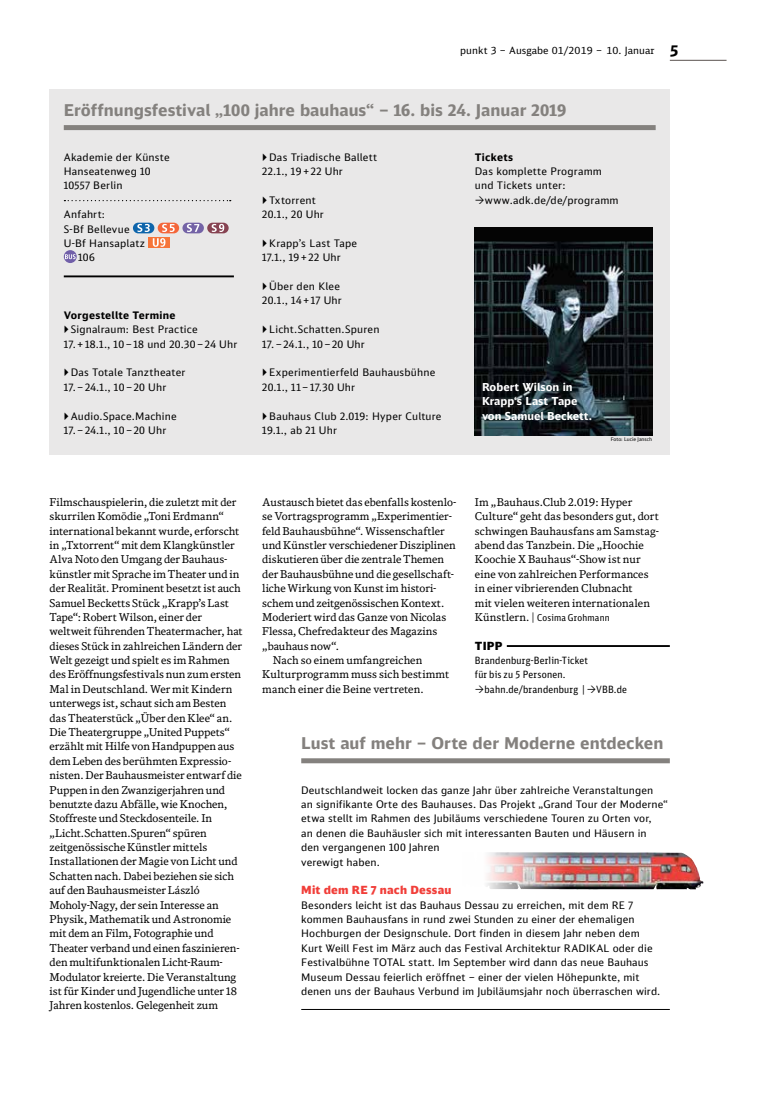
<style>
.page{position:relative;width:762px;height:1117px;background:#fff}
.page>*{position:absolute;margin:0;border:0;box-sizing:border-box;transform-origin:0 0}
.t1{font:700 16.25px "DB Sans Alternate";color:#84817e}
.t2{font:900 11.25px "DB Sans Alternate";letter-spacing:.015em;color:#f13e39}
.t3{font:900 11.25px "DB Sans Alternate";color:#000}
.t4{font:700 11px/14.4px "DB Sans Alternate";color:#fff}
.t5{font:10.75px/14.4px "DB News";color:#000}
.t6{font:10.38px/14.4px "DB Sans Alternate";letter-spacing:.015em;color:#000}
.t7{font:700 10.38px "DB Sans Alternate";letter-spacing:.025em;color:#000}
.t8{font:10px "DB Sans Cond";letter-spacing:.025em;color:#000}
.t9{font:10px "DB Sans";letter-spacing:.01em;color:#000}
.t10{font:9.38px "DB Sans Cond";letter-spacing:.025em;color:#000}
.t11{font:5px "DB Sans Alternate";letter-spacing:-.01em;color:#000}
.s1{font-weight:700;font-size:15px}
.s2{font-family:"DB News";font-size:10.75px}
</style>
<div class="page">
<hr style="left:670px;top:60px;width:56px;height:1px;background:#5a534f">
<div style="left:50px;top:89px;width:620px;height:365px;background:#e9e8e8"></div>
<div style="left:64px;top:125px;width:592px;height:5px;background:#84817e"></div>
<svg style="left:64px;top:200px;width:167px;height:1px"></svg>
<hr style="left:64px;top:275px;width:170px;height:2px;background:#000">
<div style="left:133px;top:223px;width:21px;height:10px;background:#0e65ab;border-radius:5px"></div>
<svg style="left:137px;top:224px;width:13px;height:8px"></svg>
<div style="left:158px;top:223px;width:21px;height:10px;background:#f4663a;border-radius:5px"></div>
<svg style="left:162px;top:224px;width:13px;height:8px"></svg>
<div style="left:182px;top:223px;width:22px;height:10px;background:#7463a6;border-radius:5px"></div>
<svg style="left:187px;top:224px;width:12px;height:8px"></svg>
<svg style="left:207px;top:223px;width:22px;height:10px"></svg>
<svg style="left:212px;top:224px;width:12px;height:8px"></svg>
<svg style="left:148px;top:237px;width:22px;height:11px"></svg>
<svg style="left:153px;top:238px;width:12px;height:9px"></svg>
<svg style="left:64px;top:250px;width:13px;height:13px"></svg>
<svg style="left:65px;top:254px;width:11px;height:5px"></svg>
<hr style="left:507px;top:645px;width:163px;height:1px;background:#000">
<div style="left:301px;top:758px;width:369px;height:5px;background:#84817e"></div>
<hr style="left:301px;top:1008px;width:369px;height:1px;background:#000">
<img style="left:475px;top:228px;width:177px;height:207px">
<img style="left:486px;top:852px;width:171px;height:37px">
<p class="t9" style="left:460px;top:44px;width:220px">punkt 3 – Ausgabe 01/2019 – 10. Januar <span class="s1">5</span></p>
<p class="t1" style="left:64px;top:100px;width:504px">Eröffnungsfestival „100 jahre bauhaus“ – 16. bis 24. Januar 2019</p>
<p class="t6" style="left:64px;top:149px;width:107px">Akademie der Künste<br>Hanseatenweg 10<br>10557 Berlin</p>
<p class="t6" style="left:64px;top:207px;width:43px">Anfahrt:</p>
<p class="t6" style="left:64px;top:221px;width:67px">S-Bf Bellevue</p>
<p class="t6" style="left:64px;top:236px;width:83px">U-Bf Hansaplatz</p>
<p class="t6" style="left:78px;top:250px;width:18px">106</p>
<p class="t7" style="left:475px;top:150px;width:40px">Tickets</p>
<p class="t6" style="left:475px;top:164px;width:129px">Das komplette Programm</p>
<p class="t6" style="left:475px;top:178px;width:92px">und Tickets unter:</p>
<p class="t6" style="left:485px;top:192px;width:135px">www.adk.de/de/programm</p>
<p class="t6" style="left:262px;top:149px;width:116px;text-indent:7px">Das Triadische Ballett<br>22.1., 19+22 Uhr</p>
<p class="t6" style="left:262px;top:192px;width:63px;text-align:center">Txtorrent<br>20.1., 20 Uhr</p>
<p class="t6" style="left:262px;top:236px;width:96px;text-indent:7px">Krapp’s Last Tape<br>17.1., 19+22 Uhr</p>
<p class="t6" style="left:262px;top:279px;width:81px;text-align:center">Über den Klee<br>20.1., 14+17 Uhr</p>
<p class="t6" style="left:262px;top:322px;width:119px;text-indent:7px">Licht.Schatten.Spuren<br>17.–24.1., 10–20 Uhr</p>
<p class="t6" style="left:262px;top:365px;width:175px;text-indent:7px">Experimentierfeld Bauhausbühne<br>20.1., 11–17.30 Uhr</p>
<p class="t6" style="left:262px;top:408px;width:181px;text-indent:7px">Bauhaus Club 2.019: Hyper Culture<br>19.1., ab 21 Uhr</p>
<p class="t7" style="left:64px;top:308px;width:113px">Vorgestellte Termine</p>
<p class="t6" style="left:71px;top:322px;width:128px">Signalraum: Best Practice</p>
<p class="t6" style="left:64px;top:336px;width:175px">17.+18.1., 10–18 und 20.30–24 Uhr</p>
<p class="t6" style="left:64px;top:365px;width:123px;text-indent:7px">Das Totale Tanztheater<br>17.–24.1., 10–20 Uhr</p>
<p class="t6" style="left:64px;top:408px;width:114px;text-indent:7px">Audio.Space.Machine<br>17.–24.1., 10–20 Uhr</p>
<p class="t4" style="left:482px;top:379px;width:112px">Robert Wilson in<br>Krapp‘s Last Tape von Samuel Beckett.</p>
<p class="t11" style="left:611px;top:436px;width:43px">Foto: Lucie Jansch</p>
<p class="t5" style="left:50px;top:494px;width:195px">Filmschauspielerin, die zuletzt mit der skurrilen Komödie „Toni Erdmann“ international bekannt wurde, erforscht in „Txtorrent“ mit dem Klangkünstler Alva Noto den Umgang der Bauhaus&shy;künstler mit Sprache im Theater und in der Realität. Prominent besetzt ist auch Samuel Becketts Stück „Krapp’s Last Tape“: Robert Wilson, einer der weltweit führenden Theatermacher, hat dieses Stück in zahlreichen Ländern der Welt gezeigt und spielt es im Rahmen des Eröffnungsfestivals nun zum ersten Mal in Deutschland. Wer mit Kindern unterwegs ist, schaut sich am Besten das Theaterstück „Über den Klee“ an.<br>Die Theatergruppe „United Puppets“ erzählt mit Hilfe von Handpuppen aus dem Leben des berühmten Expressio&shy;nisten. Der Bauhausmeister entwarf die Puppen in den Zwanzigerjahren und benutzte dazu Abfälle, wie Knochen, Stoffreste und Steckdosenteile. In „Licht.Schatten.Spuren“ spüren zeitgenössische Künstler mittels Installationen der Magie von Licht und Schatten nach. Dabei beziehen sie sich auf den Bauhausmeister László Moholy-Nagy, der sein Interesse an Physik, Mathematik und Astronomie mit dem an Film, Fotographie und Theater verband und einen faszinieren&shy;den multifunktionalen Licht-Raum-Modulator kreierte. Die Veranstaltung ist für Kinder und Jugendliche unter 18<br>Jahren kostenlos. Gelegenheit zum</p>
<p class="t5" style="left:262px;top:494px;width:196px">Austausch bietet das ebenfalls kostenlo-</p>
<p class="t5" style="left:475px;top:494px;width:186px">Im „Bauhaus.Club 2.019: Hyper Culture“ geht das besonders gut, dort schwingen Bauhausfans am Samstag&shy;abend das Tanzbein. Die „Hoochie Koochie X Bauhaus“-Show ist nur eine von zahlreichen Performances in einer vibrierenden Clubnacht<br>mit vielen weiteren internationalen</p>
<p class="t10" style="left:475px;top:611px;width:136px"><span class="s2">Künstlern. |</span> Cosima Grohmann</p>
<p class="t3" style="left:475px;top:638px;width:29px">TIPP</p>
<p class="t8" style="left:475px;top:654px;width:115px">Brandenburg-Berlin-Ticket</p>
<p class="t8" style="left:475px;top:668px;width:92px">für bis zu 5 Personen.</p>
<p class="t8" style="left:484px;top:683px;width:144px">bahn.de/brandenburg | VBB.de</p>
<p class="t5" style="left:262px;top:509px;width:191px">se Vortragsprogramm „Experimentier-</p>
<p class="t5" style="left:262px;top:523px;width:184px">feld Bauhausbühne“. Wissenschaftler</p>
<p class="t5" style="left:262px;top:537px;width:195px">und Künstler verschiedener Disziplinen</p>
<p class="t5" style="left:262px;top:552px;width:183px">diskutieren über die zentrale Themen</p>
<p class="t5" style="left:262px;top:566px;width:193px">der Bauhausbühne und die gesellschaft-</p>
<p class="t5" style="left:262px;top:581px;width:176px">liche Wirkung von Kunst im histori-</p>
<p class="t5" style="left:262px;top:595px;width:183px">schem und zeitgenössischen Kontext.</p>
<p class="t5" style="left:262px;top:609px;width:186px">Moderiert wird das Ganze von Nicolas</p>
<p class="t5" style="left:262px;top:624px;width:177px">Flessa, Chefredakteur des Magazins</p>
<p class="t5" style="left:262px;top:638px;width:78px">„bauhaus now“.</p>
<p class="t5" style="left:273px;top:652px;width:151px">Nach so einem umfangreichen</p>
<p class="t5" style="left:262px;top:667px;width:189px">Kulturprogramm muss sich bestimmt</p>
<p class="t5" style="left:262px;top:681px;width:163px">manch einer die Beine vertreten.</p>
<p class="t1" style="left:301px;top:733px;width:364px">Lust auf mehr – Orte der Moderne entdecken</p>
<p class="t6" style="left:301px;top:782px;width:368px">Deutschlandweit locken das ganze Jahr über zahlreiche Veranstaltungen<br>an signifikante Orte des Bauhauses. Das Projekt „Grand Tour der Moderne“ etwa stellt im Rahmen des Jubiläums verschiedene Touren zu Orten vor,<br>an denen die Bauhäusler sich mit interessanten Bauten und Häusern in<br>den vergangenen 100 Jahren<br>verewigt haben.</p>
<p class="t2" style="left:301px;top:882px;width:152px">Mit dem RE 7 nach Dessau</p>
<p class="t6" style="left:301px;top:897px;width:360px">Besonders leicht ist das Bauhaus Dessau zu erreichen, mit dem RE 7 kommen Bauhausfans in rund zwei Stunden zu einer der ehemaligen Hochburgen der Designschule. Dort finden in diesem Jahr neben dem Kurt Weill Fest im März auch das Festival Architektur RADIKAL oder die Festivalbühne TOTAL statt. Im September wird dann das neue Bauhaus Museum Dessau feierlich eröffnet – einer der vielen Höhepunkte, mit denen uns der Bauhaus Verbund im Jubiläumsjahr noch überraschen wird.</p>
</div>
